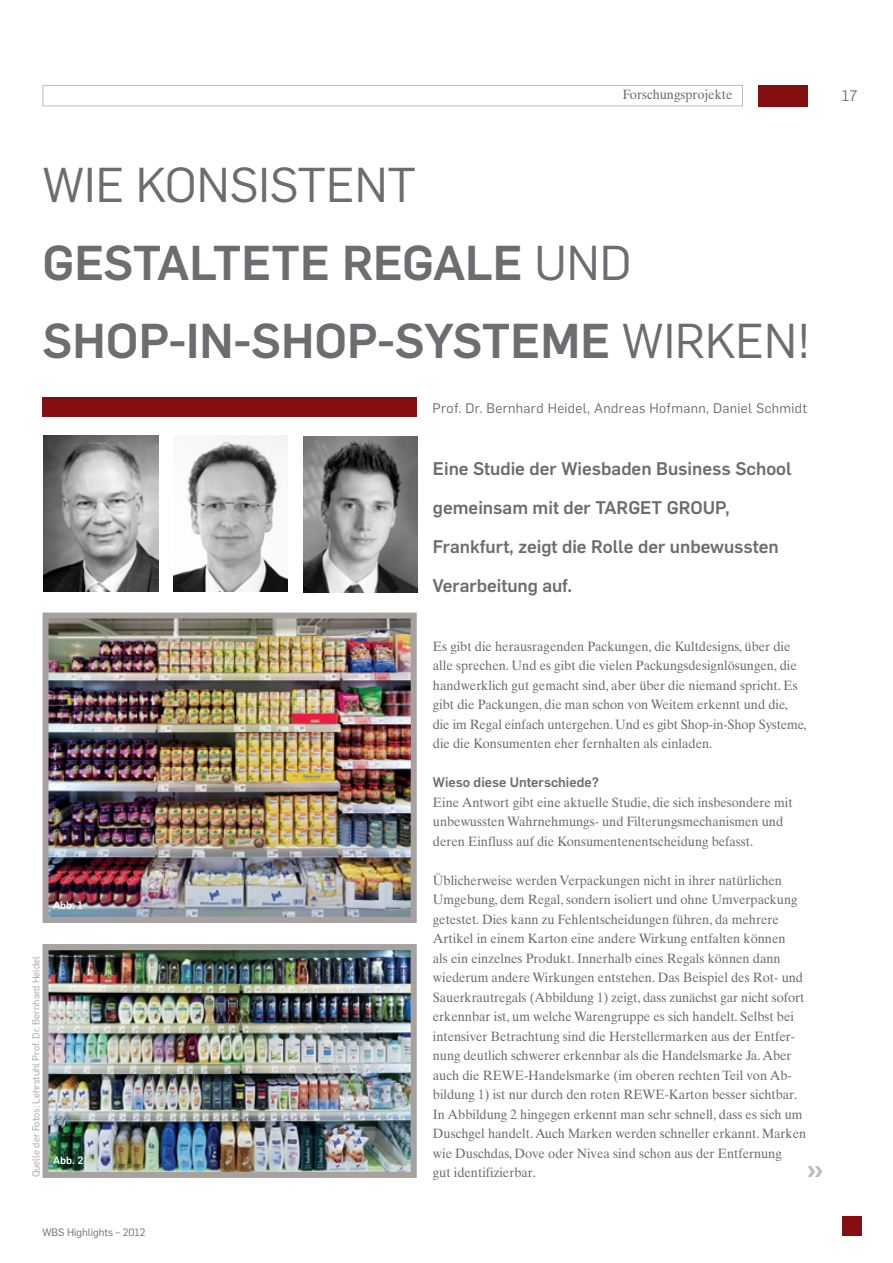
<style>
.page{position:relative;width:893px;height:1263px;background:#fff}
.page>*{position:absolute;margin:0;border:0;box-sizing:border-box;transform-origin:0 0}
.t1{font:500 48px/78px "Flama";color:#6c6d70}
.t2{font:500 18px/39px "Flama";color:#6c6d70}
.t3{font:15px "Monotype Sorts";color:#bcbdc0;scale:.95 1}
.t4{font:15px "Flama";color:#6c6d70}
.t5{font:13.65px "Flama";letter-spacing:.025em;color:#6c6d70}
.t6{font:13.5px/19.5px "Times Ten LT";color:#6c6d70;scale:.95 1}
.t7{font:500 13.5px "Flama";color:#6c6d70}
.t8{font:10.5px "Flama";color:#6c6d70}
.t9{font:500 10.5px "Flama";color:#fff}
.t10{font:9.75px "Flama";color:#a7a1a0}
.s1{font-weight:400}
</style>
<div class="page">
<div style="left:43px;top:397px;width:374px;height:20px;background:#850e11"></div>
<img style="left:43px;top:436px;width:115px;height:156px">
<img style="left:173px;top:436px;width:115px;height:156px">
<img style="left:303px;top:436px;width:115px;height:156px">
<img style="left:50px;top:619px;width:360px;height:297px">
<div style="left:43px;top:612px;width:374px;height:311px;border:6px solid #a7a1a0"></div>
<img style="left:50px;top:951px;width:360px;height:220px">
<div style="left:43px;top:944px;width:374px;height:234px;border:6px solid #a7a1a0"></div>
<div style="left:759px;top:85px;width:49px;height:21px;background:#850e11"></div>
<div style="left:43px;top:85px;width:700px;height:21px;border:1px solid #bcbdc0"></div>
<div style="left:842px;top:1216px;width:19px;height:20px;background:#850e11"></div>
<p class="t6" style="left:623px;top:86px;width:117px">Forschungsprojekte</p>
<p class="t4" style="left:842px;top:90px;width:17px">17</p>
<h1 class="t1" style="left:43px;top:151px;width:769px"><span class="s1">WIE KONSISTENT<br></span>GESTALTETE REGALE <span class="s1">UND<br></span>SHOP-IN-SHOP-SYSTEME <span class="s1">WIRKEN!</span></h1>
<p class="t5" style="left:433px;top:403px;width:376px">Prof. Dr. Bernhard Heidel, Andreas Hofmann, Daniel Schmidt</p>
<p class="t9" style="left:53px;top:901px;width:31px">Abb. 1</p>
<p class="t10" style="left:33px;top:1177px;width:223px;rotate:-90deg">Quelle der Fotos: Lehrstuhl Prof. Dr. Bernhard Heidel</p>
<p class="t9" style="left:53px;top:1157px;width:32px">Abb. 2</p>
<p class="t8" style="left:43px;top:1228px;width:104px">WBS Highlights – 2012</p>
<h2 class="t2" style="left:433px;top:451px;width:360px">Eine Studie der Wiesbaden Business School gemeinsam mit der TARGET GROUP, Frankfurt, zeigt die Rolle der unbewussten Verarbeitung auf.</h2>
<p class="t6" style="left:433px;top:638px;width:395px">Es gibt die herausragenden Packungen, die Kultdesigns, über die alle sprechen. Und es gibt die vielen Packungsdesignlösungen, die handwerklich gut gemacht sind, aber über die niemand spricht. Es gibt die Packungen, die man schon von Weitem erkennt und die, die im Regal einfach untergehen. Und es gibt Shop-in-Shop Systeme, die die Konsumenten eher fernhalten als einladen.</p>
<p class="t7" style="left:433px;top:777px;width:168px">Wieso diese Unterschiede?</p>
<p class="t6" style="left:433px;top:794px;width:380px">Eine Antwort gibt eine aktuelle Studie, die sich insbesondere mit unbewussten Wahrnehmungs- und Filterungsmechanismen und deren Einfluss auf die Konsumentenentscheidung befasst.</p>
<p class="t6" style="left:433px;top:872px;width:395px">Üblicherweise werden Verpackungen nicht in ihrer natürlichen Umgebung, dem Regal, sondern isoliert und ohne Umverpackung getestet. Dies kann zu Fehlentscheidungen führen, da mehrere Artikel in einem Karton eine andere Wirkung entfalten können<br>als ein einzelnes Produkt. Innerhalb eines Regals können dann wiederum andere Wirkungen entstehen. Das Beispiel des Rot- und Sauerkrautregals (Abbildung 1) zeigt, dass zunächst gar nicht sofort erkennbar ist, um welche Warengruppe es sich handelt. Selbst bei intensiver Betrachtung sind die Herstellermarken aus der Entfer - nung deutlich schwerer erkennbar als die Handelsmarke Ja. Aber auch die REWE-Handelsmarke (im oberen rechten Teil von Ab - bildung 1) ist nur durch den roten REWE-Karton besser sichtbar.<br>In Abbildung 2 hingegen erkennt man sehr schnell, dass es sich um Duschgel handelt. Auch Marken werden schneller erkannt. Marken wie Duschdas, Dove oder Nivea sind schon aus der Ent fernung<br>gut identifizierbar.</p>
<p class="t3" style="left:808px;top:1163px;width:17px">❯❯</p>
</div>
